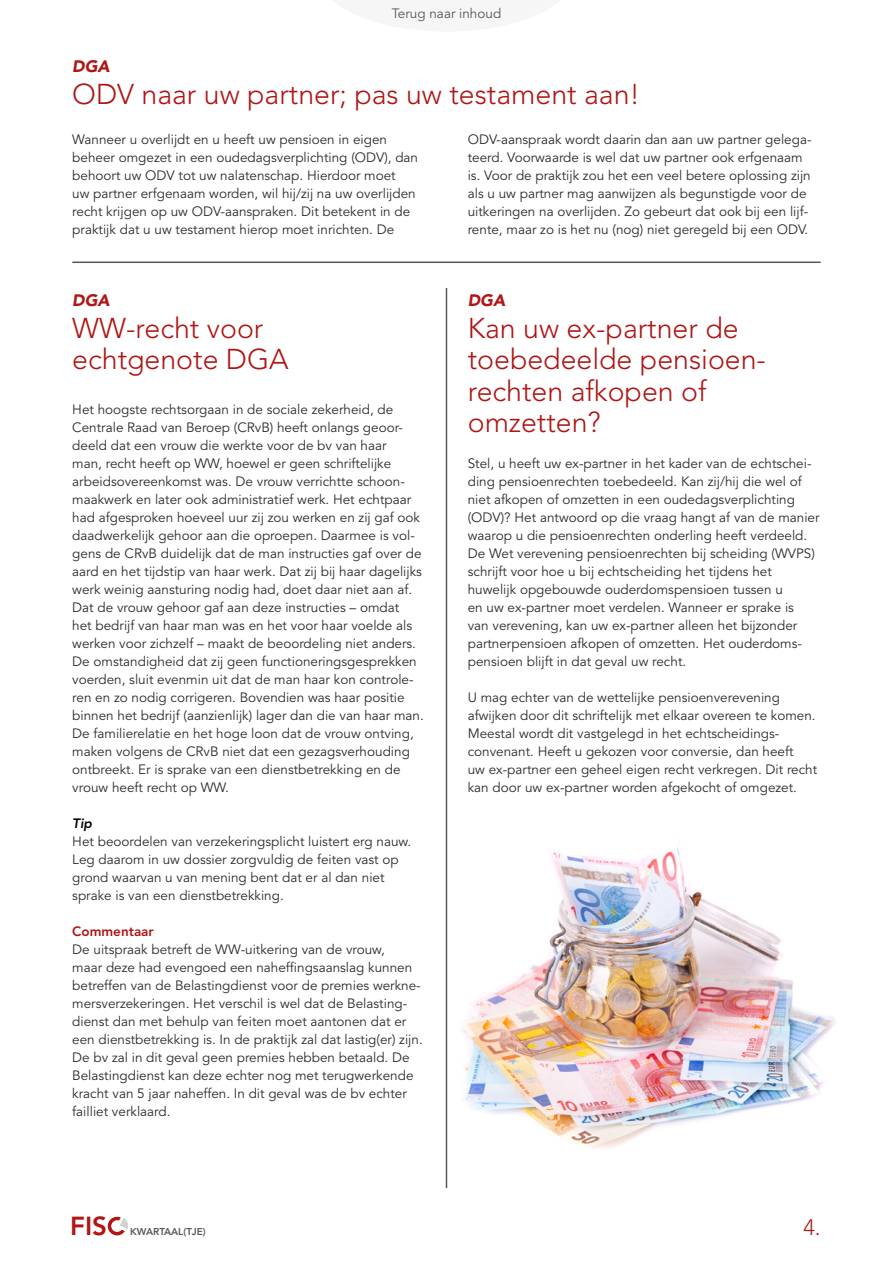
<style>
.page{position:relative;width:893px;height:1263px;background:#fff}
.page>*{position:absolute;margin:0;border:0;box-sizing:border-box;transform-origin:0 0}
.t1{font:300 28.5px/31.5px "Avenir LT";color:#af1615}
.t2{font:800 25.95px "Avenir LT";color:#af1615}
.t3{font:300 22.2px "Avenir LT";color:#af1615}
.t4{font:italic 900 16.5px "Avenir LT";color:#af1615}
.t5{font:13.5px/18px "Avenir LT";color:#2c2c2c}
.t6{font:13.5px "Avenir LT";color:#575756}
.t7{font:800 13.5px "Avenir LT";color:#af1615}
.t8{font:italic 800 13.5px "Avenir LT";color:#000}
.t9{font:800 9.9px "Avenir LT";color:#575756}
</style>
<div class="page">
<div style="left:108px;top:1217px;width:18px;height:18px;border:3px solid #af1615;border-radius:50%"></div>
<svg style="left:114px;top:1216px;width:14px;height:19px"></svg>
<img style="left:447px;top:825px;width:390px;height:327px">
<hr style="left:72px;top:261px;width:749px;height:2px;background:#575756">
<hr style="left:446px;top:288px;width:1px;height:900px;background:#575756">
<p class="t6" style="left:392px;top:5px;width:111px">Terug naar inhoud</p>
<p class="t4" style="left:72px;top:56px;width:39px">DGA</p>
<h1 class="t1" style="left:72px;top:78px;width:569px">ODV naar uw partner; pas uw testament aan!</h1>
<p class="t5" style="left:72px;top:131px;width:347px">Wanneer u overlijdt en u heeft uw pensioen in eigen beheer omgezet in een oudedagsverplichting (ODV), dan behoort uw ODV tot uw nalatenschap. Hierdoor moet<br>uw partner erfgenaam worden, wil hij/zij na uw overlijden recht krijgen op uw ODV-aanspraken. Dit betekent in de praktijk dat u uw testament hierop moet inrichten. De</p>
<p class="t5" style="left:468px;top:131px;width:345px">ODV-aanspraak wordt daarin dan aan uw partner gelega&shy;teerd. Voorwaarde is wel dat uw partner ook erfgenaam is. Voor de praktijk zou het een veel betere oplossing zijn als u uw partner mag aanwijzen als begunstigde voor de uitkeringen na overlijden. Zo gebeurt dat ook bij een lijf&shy;rente, maar zo is het nu (nog) niet geregeld bij een ODV.</p>
<p class="t4" style="left:72px;top:290px;width:39px">DGA</p>
<h1 class="t1" style="left:72px;top:312px;width:218px">WW-recht voor echtgenote DGA</h1>
<p class="t5" style="left:72px;top:401px;width:353px">Het hoogste rechtsorgaan in de sociale zekerheid, de Centrale Raad van Beroep (CRvB) heeft onlangs geoor&shy;deeld dat een vrouw die werkte voor de bv van haar<br>man, recht heeft op WW, hoewel er geen schriftelijke arbeidsovereenkomst was. De vrouw verrichtte schoon&shy;maakwerk en later ook administratief werk. Het echtpaar had afgesproken hoeveel uur zij zou werken en zij gaf ook daadwerkelijk gehoor aan die oproepen. Daarmee is vol&shy;gens de CRvB duidelijk dat de man instructies gaf over de aard en het tijdstip van haar werk. Dat zij bij haar dagelijks werk weinig aansturing nodig had, doet daar niet aan af.<br>Dat de vrouw gehoor gaf aan deze instructies – omdat<br>het bedrijf van haar man was en het voor haar voelde als werken voor zichzelf – maakt de beoordeling niet anders.<br>De omstandigheid dat zij geen functioneringsgesprekken voerden, sluit evenmin uit dat de man haar kon controle&shy;ren en zo nodig corrigeren. Bovendien was haar positie binnen het bedrijf (aanzienlijk) lager dan die van haar man.<br>De familierelatie en het hoge loon dat de vrouw ontving, maken volgens de CRvB niet dat een gezagsverhouding ontbreekt. Er is sprake van een dienstbetrekking en de vrouw heeft recht op WW.</p>
<p class="t8" style="left:72px;top:815px;width:21px">Tip</p>
<p class="t5" style="left:72px;top:833px;width:340px">Het beoordelen van verzekeringsplicht luistert erg nauw.<br>Leg daarom in uw dossier zorgvuldig de feiten vast op grond waarvan u van mening bent dat er al dan niet sprake is van een dienstbetrekking.</p>
<p class="t7" style="left:72px;top:923px;width:83px">Commentaar</p>
<p class="t5" style="left:72px;top:941px;width:352px">De uitspraak betreft de WW-uitkering van de vrouw,<br>maar deze had evengoed een naheffingsaanslag kunnen betreffen van de Belastingdienst voor de premies werkne&shy;mersverzekeringen. Het verschil is wel dat de Belasting&shy;dienst dan met behulp van feiten moet aantonen dat er een dienstbetrekking is. In de praktijk zal dat lastig(er) zijn.<br>De bv zal in dit geval geen premies hebben betaald. De Belastingdienst kan deze echter nog met terugwerkende kracht van 5 jaar naheffen. In dit geval was de bv echter failliet verklaard.</p>
<p class="t4" style="left:468px;top:290px;width:39px">DGA</p>
<h1 class="t1" style="left:468px;top:312px;width:297px">Kan uw ex-partner de toebedeelde pensioen&shy;rechten afkopen of omzetten?</h1>
<p class="t5" style="left:468px;top:455px;width:353px">Stel, u heeft uw ex-partner in het kader van de echtschei&shy;ding pensioenrechten toebedeeld. Kan zij/hij die wel of niet afkopen of omzetten in een oudedagsverplichting (ODV)? Het antwoord op die vraag hangt af van de manier waarop u die pensioenrechten onderling heeft verdeeld.<br>De Wet verevening pensioenrechten bij scheiding (WVPS) schrijft voor hoe u bij echtscheiding het tijdens het huwelijk opgebouwde ouderdomspensioen tussen u<br>en uw ex-partner moet verdelen. Wanneer er sprake is<br>van verevening, kan uw ex-partner alleen het bijzonder partnerpensioen afkopen of omzetten. Het ouderdoms&shy;pensioen blijft in dat geval uw recht.</p>
<p class="t5" style="left:468px;top:689px;width:351px">U mag echter van de wettelijke pensioenverevening afwijken door dit schriftelijk met elkaar overeen te komen.<br>Meestal wordt dit vastgelegd in het echtscheidings&shy;convenant. Heeft u gekozen voor conversie, dan heeft<br>uw ex-partner een geheel eigen recht verkregen. Dit recht kan door uw ex-partner worden afgekocht of omgezet.</p>
<h2 class="t2" style="left:70px;top:1210px;width:38px">FIS</h2>
<p class="t9" style="left:130px;top:1226px;width:77px">KWARTAAL(TJE)</p>
<h3 class="t3" style="left:803px;top:1214px;width:19px">4.</h3>
</div>
